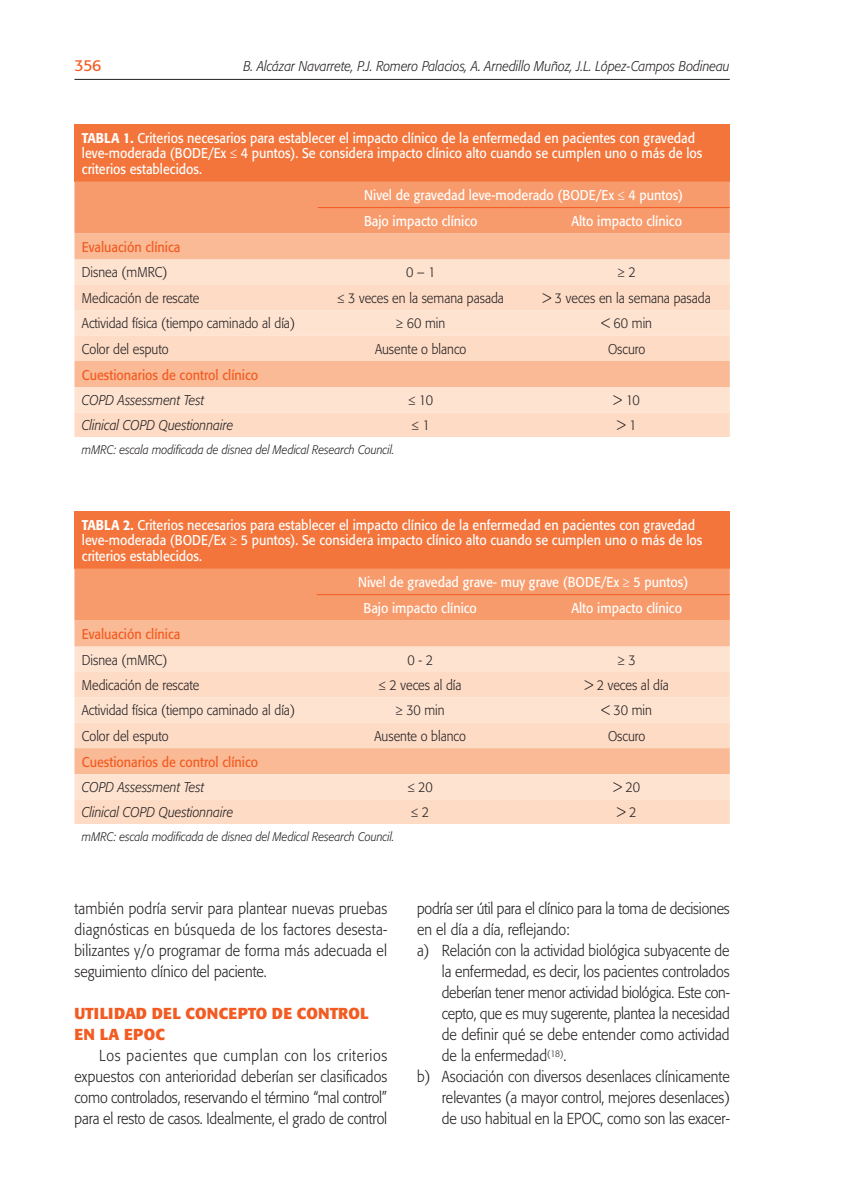
<style>
.page{position:relative;width:844px;height:1191px;background:#fff}
.page>*{position:absolute;margin:0;border:0;box-sizing:border-box;transform-origin:0 0}
.t1{font:300 15.75px/21px "Formata";letter-spacing:-.005em;color:#231f20;text-align:justify;scale:.9 1}
.t2{font:700 15.75px "Formata";letter-spacing:.03em;color:#f25b22}
.t3{font:15.75px "Formata";color:#f25b22}
.t4{font:14px/15.8px "Formata";color:#fff;scale:.9 1}
.t5{font:300 14px "Formata";color:#231f20;scale:.9 1}
.t6{font:italic 300 14px "Formata";color:#231f20;scale:.9 1}
.t7{font:14px "Formata";color:#f25b22;scale:.9 1}
.t8{font:500 14px "Formata";color:#fff;scale:.9 1}
.t9{font:italic 300 12.25px "Formata";color:#231f20;scale:.9 1}
.s1{font-weight:500}
</style>
<div class="page">
<hr style="left:74px;top:79px;width:655px;height:1px;background:#231f20">
<div style="left:74px;top:511px;width:655px;height:57px;background:#f3753b"></div>
<div style="left:74px;top:568px;width:655px;height:52px;background:#f89b6c"></div>
<div style="left:74px;top:620px;width:655px;height:26px;background:#faba95"></div>
<div style="left:74px;top:646px;width:655px;height:26px;background:#fee3d1"></div>
<svg style="left:74px;top:672px;width:655px;height:152px;background:#fcd8c1"></svg>
<hr style="left:316px;top:594px;width:207px;height:1px;background:#f25b22">
<hr style="left:523px;top:594px;width:206px;height:1px;background:#f25b22">
<div style="left:74px;top:124px;width:655px;height:58px;background:#f3753b"></div>
<div style="left:74px;top:182px;width:655px;height:51px;background:#f89b6c"></div>
<div style="left:74px;top:233px;width:655px;height:26px;background:#faba95"></div>
<div style="left:74px;top:259px;width:655px;height:26px;background:#fee3d1"></div>
<svg style="left:74px;top:285px;width:655px;height:152px;background:#fcd8c1"></svg>
<hr style="left:317px;top:207px;width:206px;height:1px;background:#f25b22">
<hr style="left:523px;top:207px;width:206px;height:1px;background:#f25b22">
<p class="t3" style="left:74px;top:56px;width:28px">356</p>
<p class="t6" style="left:243px;top:58px;width:542px">B. Alcázar Navarrete, P.J. Romero Palacios, A. Arnedillo Muñoz, J.L. López-Campos Bodineau</p>
<p class="t4" style="left:82px;top:130px;width:690px;text-indent:41px"><span class="s1">1.</span> Criterios necesarios para establecer el impacto clínico de la enfermedad en pacientes con gravedad leve-moderada (BODE/Ex ≤ 4 puntos). Se considera impacto clínico alto cuando se cumplen uno o más de los criterios establecidos.</p>
<p class="t4" style="left:364px;top:182px;width:356px;line-height:25.9px">Nivel de gravedad leve-moderado (BODE/Ex ≤ 4 puntos)<br>Bajo impacto clínico</p>
<p class="t8" style="left:82px;top:129px;width:17px">Tabla</p>
<p class="t4" style="left:571px;top:213px;width:124px">Alto impacto clínico</p>
<p class="t7" style="left:82px;top:239px;width:111px">Evaluación clínica</p>
<p class="t5" style="left:82px;top:264px;width:97px">Disnea (mMRC)</p>
<p class="t5" style="left:406px;top:264px;width:34px">0 – 1</p>
<p class="t5" style="left:617px;top:264px;width:21px">≥ 2</p>
<p class="t5" style="left:82px;top:290px;width:132px">Medicación de rescate</p>
<p class="t5" style="left:337px;top:290px;width:186px">≤ 3 veces en la semana pasada</p>
<p class="t5" style="left:542px;top:290px;width:188px">&gt; 3 veces en la semana pasada</p>
<p class="t5" style="left:82px;top:315px;width:238px">Actividad física (tiempo caminado al día)</p>
<p class="t5" style="left:396px;top:315px;width:56px">≥ 60 min</p>
<p class="t5" style="left:601px;top:315px;width:58px">&lt; 60 min</p>
<p class="t5" style="left:82px;top:340px;width:98px">Color del esputo</p>
<p class="t5" style="left:375px;top:340px;width:103px">Ausente o blanco</p>
<p class="t5" style="left:608px;top:340px;width:43px">Oscuro</p>
<p class="t7" style="left:82px;top:366px;width:197px">Cuestionarios de control clínico</p>
<p class="t6" style="left:82px;top:392px;width:137px">COPD Assessment Test</p>
<p class="t5" style="left:408px;top:392px;width:29px">≤ 10</p>
<p class="t5" style="left:613px;top:392px;width:31px">&gt; 10</p>
<p class="t6" style="left:82px;top:417px;width:170px">Clinical COPD Questionnaire</p>
<p class="t5" style="left:411px;top:417px;width:21px">≤ 1</p>
<p class="t5" style="left:617px;top:417px;width:23px">&gt; 1</p>
<p class="t9" style="left:82px;top:443px;width:348px">mMRC: escala modificada de disnea del Medical Research Council.</p>
<p class="t4" style="left:82px;top:517px;width:690px"><span class="s1">TABLA 2.</span> Criterios necesarios para establecer el impacto clínico de la enfermedad en pacientes con gravedad leve-moderada (BODE/Ex ≥ 5 puntos). Se considera impacto clínico alto cuando se cumplen uno o más de los criterios establecidos.</p>
<p class="t4" style="left:363px;top:569px;width:362px;line-height:25.9px;text-indent:-5px">Nivel de gravedad grave- muy grave (BODE/Ex ≥ 5 puntos)<br>Bajo impacto clínico</p>
<p class="t4" style="left:571px;top:600px;width:124px">Alto impacto clínico</p>
<p class="t7" style="left:82px;top:626px;width:111px">Evaluación clínica</p>
<p class="t5" style="left:82px;top:651px;width:97px">Disnea (mMRC)</p>
<p class="t5" style="left:407px;top:651px;width:30px">0 - 2</p>
<p class="t5" style="left:617px;top:651px;width:21px">≥ 3</p>
<p class="t5" style="left:82px;top:677px;width:132px">Medicación de rescate</p>
<p class="t5" style="left:379px;top:677px;width:93px">≤ 2 veces al día</p>
<p class="t5" style="left:584px;top:677px;width:95px">&gt; 2 veces al día</p>
<p class="t5" style="left:82px;top:702px;width:238px">Actividad física (tiempo caminado al día)</p>
<p class="t5" style="left:395px;top:702px;width:56px">≥ 30 min</p>
<p class="t5" style="left:601px;top:702px;width:58px">&lt; 30 min</p>
<p class="t5" style="left:82px;top:727px;width:98px">Color del esputo</p>
<p class="t5" style="left:374px;top:727px;width:103px">Ausente o blanco</p>
<p class="t5" style="left:608px;top:727px;width:43px">Oscuro</p>
<p class="t7" style="left:82px;top:753px;width:197px">Cuestionarios de control clínico</p>
<p class="t6" style="left:82px;top:778px;width:137px">COPD Assessment Test</p>
<p class="t5" style="left:407px;top:779px;width:29px">≤ 20</p>
<p class="t5" style="left:613px;top:779px;width:31px">&gt; 20</p>
<p class="t6" style="left:82px;top:804px;width:170px">Clinical COPD Questionnaire</p>
<p class="t5" style="left:411px;top:804px;width:21px">≤ 2</p>
<p class="t5" style="left:617px;top:804px;width:23px">&gt; 2</p>
<p class="t9" style="left:82px;top:830px;width:348px">mMRC: escala modificada de disnea del Medical Research Council.</p>
<p class="t1" style="left:74px;top:898px;width:349px">también podría servir para plantear nuevas pruebas diagnósticas en búsqueda de los factores desesta&shy;bilizantes y/o programar de forma más adecuada el seguimiento clínico del paciente.</p>
<p class="t2" style="left:74px;top:1003px;width:52px">UTILIDAD</p>
<p class="t2" style="left:152px;top:1003px;width:11px">DEL</p>
<p class="t2" style="left:185px;top:1003px;width:12px">CONCE</p>
<p class="t2" style="left:238px;top:1003px;width:71px">PTODECONTROL</p>
<p class="t2" style="left:74px;top:1024px;width:81px">EN LA EPOC</p>
<p class="t1" style="left:74px;top:1045px;width:349px;text-indent:25px">Los pacientes que cumplan con los criterios expuestos con anterioridad deberían ser clasificados como controlados, reservando el término “mal control” para el resto de casos. Idealmente, el grado de control</p>
<p class="t1" style="left:417px;top:898px;width:349px">podría ser útil para el clínico para la toma de decisiones</p>
<p class="t1" style="left:417px;top:919px;width:171px">en el día a día, reflejando:</p>
<p class="t1" style="left:417px;top:940px;width:349px">a) Relación con la actividad biológica subyacente de</p>
<p class="t1" style="left:441px;top:961px;width:321px">la enfermedad, es decir, los pacientes controlados</p>
<p class="t1" style="left:441px;top:982px;width:321px">deberían tener menor actividad biológica. Este con-</p>
<p class="t1" style="left:441px;top:1003px;width:321px">cepto, que es muy sugerente, plantea la necesidad</p>
<p class="t1" style="left:441px;top:1024px;width:321px">de definir qué se debe entender como actividad</p>
<p class="t1" style="left:441px;top:1045px;width:140px">de la enfermedad<sup>(18)</sup>.</p>
<p class="t1" style="left:417px;top:1066px;width:349px">b) Asociación con diversos desenlaces clínicamente</p>
<p class="t1" style="left:441px;top:1087px;width:321px">relevantes (a mayor control, mejores desenlaces)</p>
<p class="t1" style="left:441px;top:1108px;width:321px">de uso habitual en la EPOC, como son las exacer-</p>
</div>
